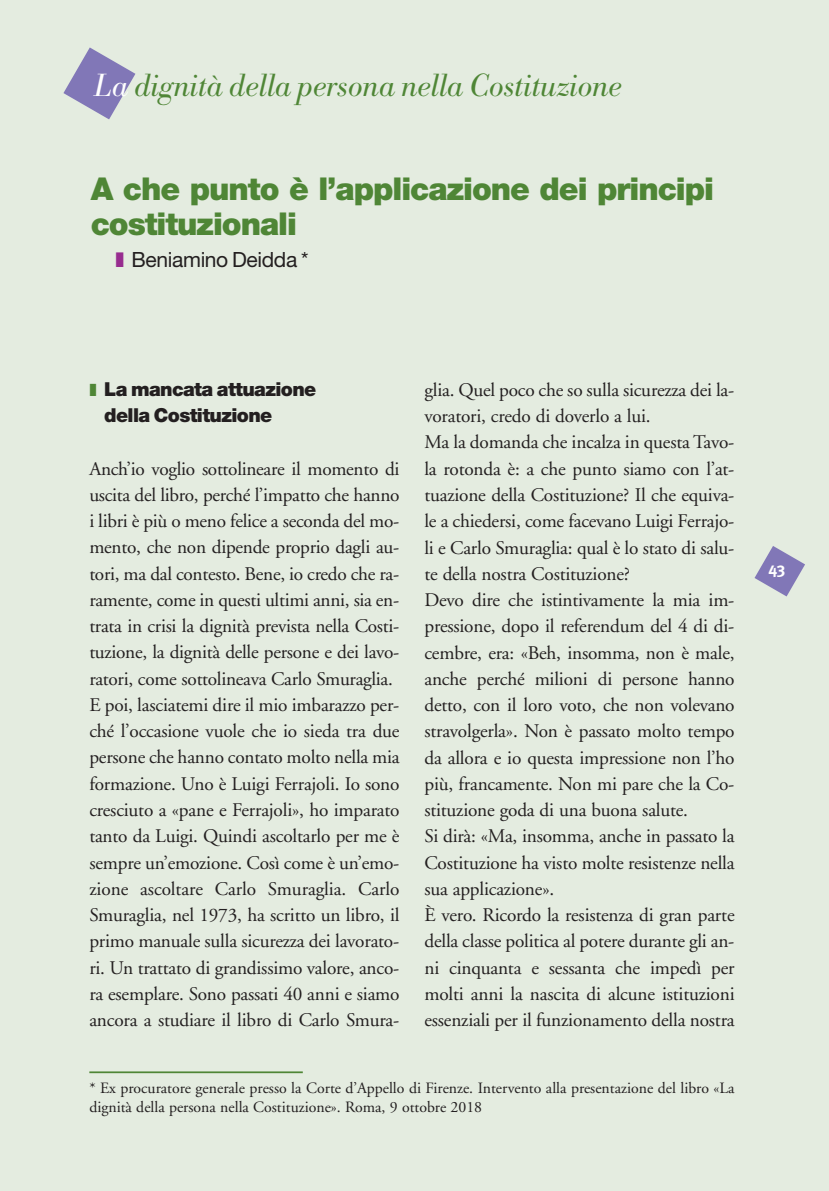
<style>
.page{position:relative;width:829px;height:1191px;background:#fff}
.page>*{position:absolute;margin:0;border:0;box-sizing:border-box;transform-origin:0 0}
.t1{font:900 31.5px/35px "Helvetica Neue LT Std";letter-spacing:-.035em;color:#4f8636}
.t2{font:italic 300 31.5px "Bodoni BE";letter-spacing:-.01em;color:#4f8636}
.t3{font:21px "Helvetica Neue";letter-spacing:-.015em;color:#231f20}
.t4{font:19.25px/26.2px "Adobe Garamond";letter-spacing:-.01em;color:#231f20}
.t5{font:900 19.25px/26.2px "Helvetica Neue LT Std";letter-spacing:-.035em;color:#231f20}
.t6{font:19.25px "R Meta Bold Caps";color:#fff}
.t7{font:15.75px/19.2px "Adobe Garamond";color:#231f20}
.s1{color:#fff}
</style>
<div class="page">
<div style="left:0;top:0;width:828px;height:1191px;background:#e4ece0"></div>
<svg style="left:754px;top:546px;width:51px;height:50px"></svg>
<hr style="left:89px;top:1071px;width:214px;height:2px;background:#4f8636">
<svg style="left:63px;top:47px;width:72px;height:72px"></svg>
<h1 class="t2" style="left:94px;top:73px;width:529px"><span class="s1">La</span> dignità della persona nella Costituzione</h1>
<h1 class="t1" style="left:91px;top:175px;width:624px">A che punto è l’applicazione dei principi costituzionali</h1>
<p class="t3" style="left:131px;top:251px;width:178px">Beniamino Deidda *</p>
<p class="t5" style="left:104px;top:378px;width:213px">La mancata attuazione della Costituzione</p>
<p class="t4" style="left:89px;top:457px;width:312px">Anch’io voglio sottolineare il momento di uscita del libro, perché l’impatto che hanno i libri è più o meno felice a seconda del mo&shy;mento, che non dipende proprio dagli au&shy;tori, ma dal contesto. Bene, io credo che ra&shy;ramente, come in questi ultimi anni, sia en&shy;trata in crisi la dignità prevista nella Costi&shy;tuzione, la dignità delle persone e dei lavo&shy;ratori, come sottolineava Carlo Smuraglia.<br>E poi, lasciatemi dire il mio imbarazzo per&shy;ché l’occasione vuole che io sieda tra due persone che hanno contato molto nella mia formazione. Uno è Luigi Ferrajoli. Io sono cresciuto a «pane e Ferrajoli», ho imparato tanto da Luigi. Quindi ascoltarlo per me è sempre un’emozione. Così come è un’emo&shy;zione ascoltare Carlo Smuraglia. Carlo Smuraglia, nel 1973, ha scritto un libro, il primo manuale sulla sicurezza dei lavorato&shy;ri. Un trattato di grandissimo valore, anco&shy;ra esemplare. Sono passati 40 anni e siamo ancora a studiare il libro di Carlo Smura-</p>
<p class="t4" style="left:424px;top:378px;width:312px">glia. Quel poco che so sulla sicurezza dei la&shy;voratori, credo di doverlo a lui.<br>Ma la domanda che incalza in questa Tavo&shy;la rotonda è: a che punto siamo con l’at&shy;tuazione della Costituzione? Il che equiva&shy;le a chiedersi, come facevano Luigi Ferrajo&shy;li e Carlo Smuraglia: qual è lo stato di salu&shy;te della nostra Costituzione?<br>Devo dire che istintivamente la mia im&shy;pressione, dopo il referendum del 4 di di&shy;cembre, era: «Beh, insomma, non è male, anche perché milioni di persone hanno detto, con il loro voto, che non volevano stravolgerla». Non è passato molto tempo da allora e io questa impressione non l’ho più, francamente. Non mi pare che la Co&shy;stituzione goda di una buona salute.<br>Si dirà: «Ma, insomma, anche in passato la Costituzione ha visto molte resistenze nella sua applicazione».<br>È vero. Ricordo la resistenza di gran parte della classe politica al potere durante gli an&shy;ni cinquanta e sessanta che impedì per molti anni la nascita di alcune istituzioni essenziali per il funzionamento della nostra</p>
<p class="t7" style="left:89px;top:1079px;width:646px">* Ex procuratore generale presso la Corte d’Appello di Firenze. Intervento alla presentazione del libro «La dignità della persona nella Costituzione». Roma, 9 ottobre 2018</p>
<p class="t6" style="left:768px;top:556px;width:19px">43</p>
</div>
